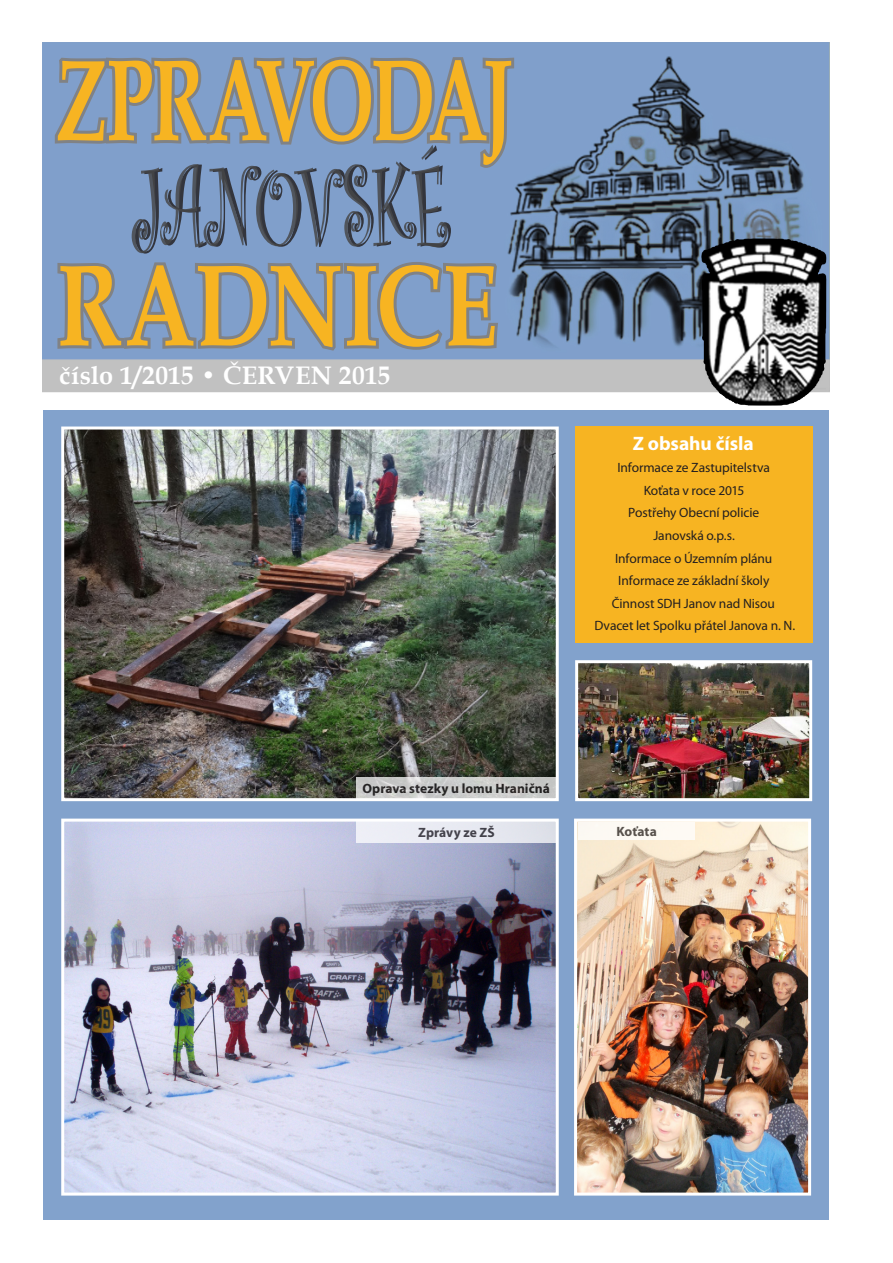
<style>
.page{position:relative;width:893px;height:1263px;background:#fff}
.page>*{position:absolute;margin:0;border:0;box-sizing:border-box;transform-origin:0 0}
.t1{font:120px "Curlz";letter-spacing:-.025em;color:#231f20;scale:.57 1}
.t2{font:700 116.25px "Book Antiqua";letter-spacing:-.045em;color:#f7b422;scale:.66 1}
.t3{font:700 116.25px "Book Antiqua";letter-spacing:.005em;color:#f7b422;scale:.78 1}
.t4{font:700 25.35px "Book Antiqua";letter-spacing:.015em;color:#fff}
.t5{font:700 19.5px "Myriad Pro";letter-spacing:-.005em;color:#fff}
.t6{font:13.5px/22.5px "Myriad Pro";letter-spacing:-.005em;color:#231f20;text-align:center}
.t7{font:700 13.5px "Myriad Pro";letter-spacing:.005em;color:#231f20}
</style>
<div class="page">
<img style="left:42px;top:43px;width:787px;height:363px">
<svg style="left:54px;top:258px;width:447px;height:96px;background:#8093af"></svg>
<svg style="left:52px;top:42px;width:465px;height:129px;background:#8095b4"></svg>
<div style="left:43px;top:410px;width:786px;height:810px;background:#82a2cc"></div>
<img style="left:65px;top:823px;width:490px;height:368px">
<div style="left:61px;top:819px;width:498px;height:376px;border:3px solid #fff"></div>
<img style="left:578px;top:823px;width:229px;height:368px">
<div style="left:574px;top:819px;width:237px;height:376px;border:3px solid #fff"></div>
<div style="left:578px;top:822px;width:117px;height:17px;background:#fdf9f3"></div>
<img style="left:65px;top:430px;width:490px;height:367px">
<div style="left:61px;top:426px;width:498px;height:375px;border:3px solid #fff"></div>
<div style="left:575px;top:426px;width:237px;height:216px;background:#f7b422"></div>
<div style="left:356px;top:821px;width:200px;height:21px;background:#e8eaf2"></div>
<svg style="left:356px;top:777px;width:200px;height:22px;background:#cdcecd"></svg>
<img style="left:579px;top:664px;width:229px;height:133px">
<div style="left:575px;top:660px;width:237px;height:141px;border:3px solid #fff"></div>
<h2 class="t2" style="left:56px;top:21px;width:695px">ZPRAVODAJ</h2>
<h1 class="t1" style="left:135px;top:122px;width:555px">JANOVSKÉ</h1>
<h2 class="t3" style="left:57px;top:227px;width:566px">RADNICE</h2>
<h3 class="t4" style="left:59px;top:358px;width:333px">číslo 1/2015 • ČERVEN 2015</h3>
<h3 class="t5" style="left:633px;top:430px;width:123px">Z obsahu čísla</h3>
<p class="t6" style="left:594px;top:456px;width:202px">Informace ze Zastupitelstva<br>Koťata v roce 2015<br>Postřehy Obecní policie<br>Janovská o.p.s.<br>Informace o Územním plánu<br>Informace ze základní školy<br>Činnost SDH Janov nad Nisou<br>Dvacet let Spolku přátel Janova n. N.</p>
<p class="t7" style="left:362px;top:780px;width:189px">Oprava stezky u lomu Hraničná</p>
<p class="t7" style="left:418px;top:823px;width:78px">Zprávy ze ZŠ</p>
<p class="t7" style="left:616px;top:822px;width:42px">Koťata</p>
</div>
